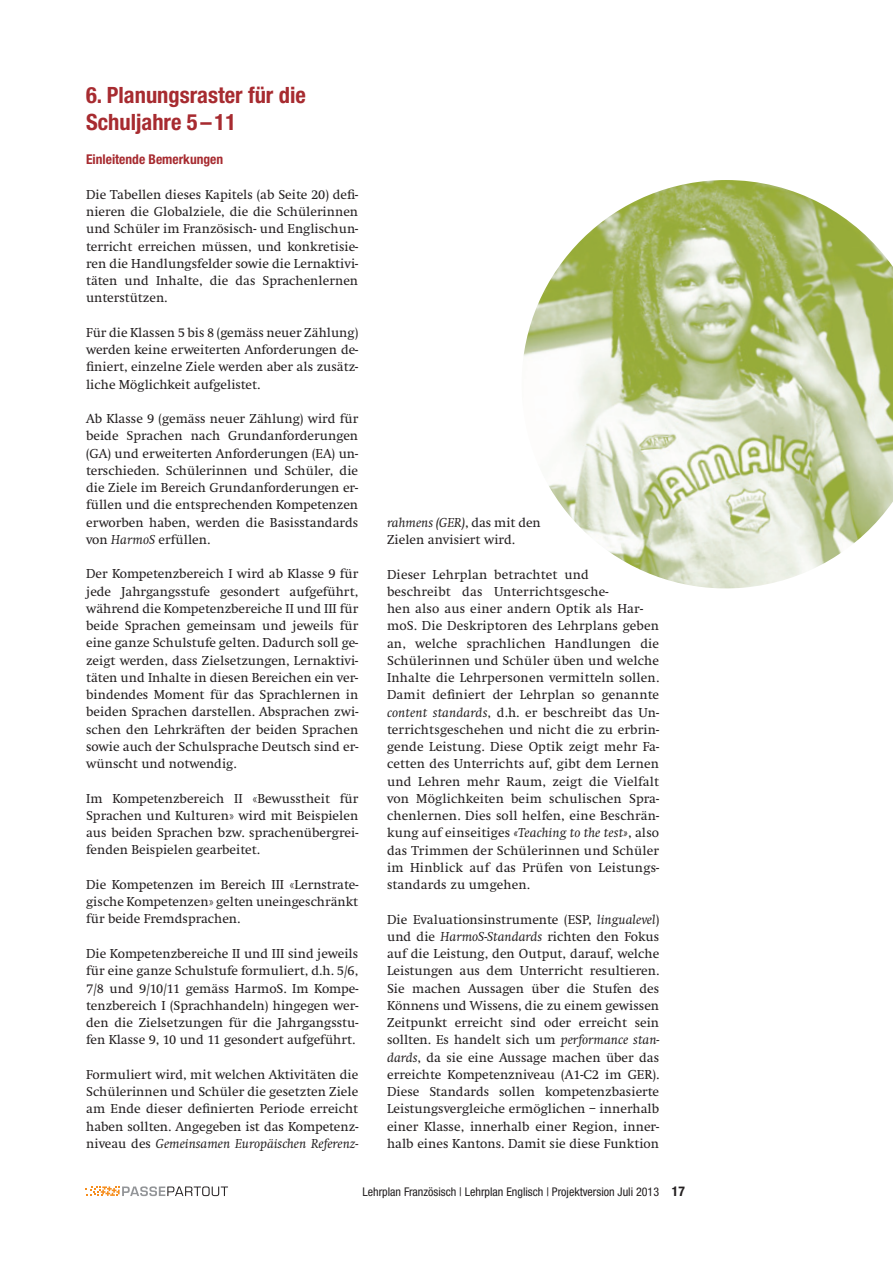
<style>
.page{position:relative;width:893px;height:1263px;background:#fff}
.page>*{position:absolute;margin:0;border:0;box-sizing:border-box;transform-origin:0 0}
.t1{font:700 condensed 22.5px/27px "Helvetica Neue";color:#a72b30}
.t2{font:13.5px/17.2px "Swift";letter-spacing:.01em;color:#231f20;text-align:justify}
.t3{font:700 condensed 13.5px "Helvetica Neue";color:#a72b30}
.t4{font:condensed 12px "Helvetica Neue";color:#231f20}
.s1{font-style:italic}
.s2{font-weight:700;font-size:13.5px}
</style>
<div class="page">
<svg style="left:85px;top:1186px;width:143px;height:10px"></svg>
<img style="left:523px;top:180px;width:370px;height:409px">
<h1 class="t1" style="left:86px;top:81px;width:221px">6. Planungsraster für die<br>Schuljahre 5 – 11</h1>
<p class="t3" style="left:86px;top:151px;width:139px">Einleitende Bemerkungen</p>
<p class="t2" style="left:86px;top:186px;width:274px">Die Tabellen dieses Kapitels (ab Seite 20) defi&shy;nieren die Globalziele, die die Schülerinnen und Schüler im Französisch- und Englischun&shy;terricht erreichen müssen, und konkretisie&shy;ren die Handlungsfelder sowie die Lernaktivi&shy;täten und Inhalte, die das Sprachenlernen unterstützen.</p>
<p class="t2" style="left:86px;top:324px;width:274px">Für die Klassen 5 bis 8 (gemäss neuer Zählung) werden keine erweiterten Anforderungen de&shy;finiert, einzelne Ziele werden aber als zusätz&shy;liche Möglichkeit aufgelistet.</p>
<p class="t2" style="left:86px;top:410px;width:274px">Ab Klasse 9 (gemäss neuer Zählung) wird für beide Sprachen nach Grundanforderungen (GA) und erweiterten Anforderungen (EA) un&shy;terschieden. Schülerinnen und Schüler, die die Ziele im Bereich Grundanforderungen er&shy;füllen und die entsprechenden Kompetenzen erworben haben, werden die Basisstandards von <span class="s1">HarmoS</span> erfüllen.</p>
<p class="t2" style="left:86px;top:566px;width:274px">Der Kompetenzbereich I wird ab Klasse 9 für jede Jahrgangsstufe gesondert aufgeführt, während die Kompetenzbereiche II und III für beide Sprachen gemeinsam und jeweils für eine ganze Schulstufe gelten. Dadurch soll ge&shy;zeigt werden, dass Zielsetzungen, Lernaktivi&shy;täten und Inhalte in diesen Bereichen ein ver&shy;bindendes Moment für das Sprachlernen in beiden Sprachen darstellen. Absprachen zwi&shy;schen den Lehrkräften der beiden Sprachen sowie auch der Schulsprache Deutsch sind er&shy;wünscht und notwendig.</p>
<p class="t2" style="left:86px;top:790px;width:274px">Im Kompetenzbereich II «Bewusstheit für Sprachen und Kulturen» wird mit Beispielen aus beiden Sprachen bzw. sprachenübergrei&shy;fenden Beispielen gearbeitet.</p>
<p class="t2" style="left:86px;top:876px;width:274px">Die Kompetenzen im Bereich III «Lernstrate&shy;gische Kompetenzen» gelten uneingeschränkt für beide Fremdsprachen.</p>
<p class="t2" style="left:86px;top:945px;width:274px">Die Kompetenzbereiche II und III sind jeweils für eine ganze Schulstufe formuliert, d.h. 5/6, 7/8 und 9/10/11 gemäss HarmoS. Im Kompe&shy;tenzbereich I (Sprachhandeln) hingegen wer&shy;den die Zielsetzungen für die Jahrgangsstu&shy;fen Klasse 9, 10 und 11 gesondert aufgeführt.</p>
<p class="t2" style="left:86px;top:1066px;width:274px">Formuliert wird, mit welchen Aktivitäten die Schülerinnen und Schüler die gesetzten Ziele am Ende dieser definierten Periode erreicht haben sollten. Angegeben ist das Kompetenz&shy;niveau des <span class="s1">Gemeinsamen Europäischen Referenz-</span></p>
<p class="t2" style="left:387px;top:514px;width:155px"><span class="s1">rahmens (GER)</span>, das mit den<br>Zielen anvisiert wird.</p>
<p class="t2" style="left:387px;top:566px;width:274px;text-align:left">Dieser Lehrplan betrachtet und<br>beschreibt das Unterrichtsgesche-<br>hen also aus einer andern Optik als Har&shy;moS. Die Deskriptoren des Lehrplans geben an, welche sprachlichen Handlungen die Schülerinnen und Schüler üben und welche Inhalte die Lehrpersonen vermitteln sollen.<br>Damit definiert der Lehrplan so genannte <span class="s1">content standards</span>, d.h. er beschreibt das Un&shy;terrichtsgeschehen und nicht die zu erbrin&shy;gende Leistung. Diese Optik zeigt mehr Fa&shy;cetten des Unterrichts auf, gibt dem Lernen und Lehren mehr Raum, zeigt die Vielfalt von Möglichkeiten beim schulischen Spra&shy;chenlernen. Dies soll helfen, eine Beschrän&shy;kung auf einseitiges <span class="s1">«Teaching to the test»</span>, also das Trimmen der Schülerinnen und Schüler im Hinblick auf das Prüfen von Leistungs&shy;standards zu umgehen.</p>
<p class="t2" style="left:387px;top:911px;width:274px">Die Evaluationsinstrumente (ESP, <span class="s1">lingualevel</span>) und die <span class="s1">HarmoS-Standards</span> richten den Fokus auf die Leistung, den Output, darauf, welche Leistungen aus dem Unterricht resultieren.<br>Sie machen Aussagen über die Stufen des Könnens und Wissens, die zu einem gewissen Zeitpunkt erreicht sind oder erreicht sein sollten. Es handelt sich um <span class="s1">performance stan&shy;dards</span>, da sie eine Aussage machen über das erreichte Kompetenzniveau (A1-C2 im GER).<br>Diese Standards sollen kompetenzbasierte Leistungsvergleiche ermöglichen – innerhalb einer Klasse, innerhalb einer Region, inner&shy;halb eines Kantons. Damit sie diese Funktion</p>
<p class="t4" style="left:362px;top:1185px;width:324px">Lehrplan Französisch | Lehrplan Englisch | Projektversion Juli 2013 <span class="s2">17</span></p>
</div>
